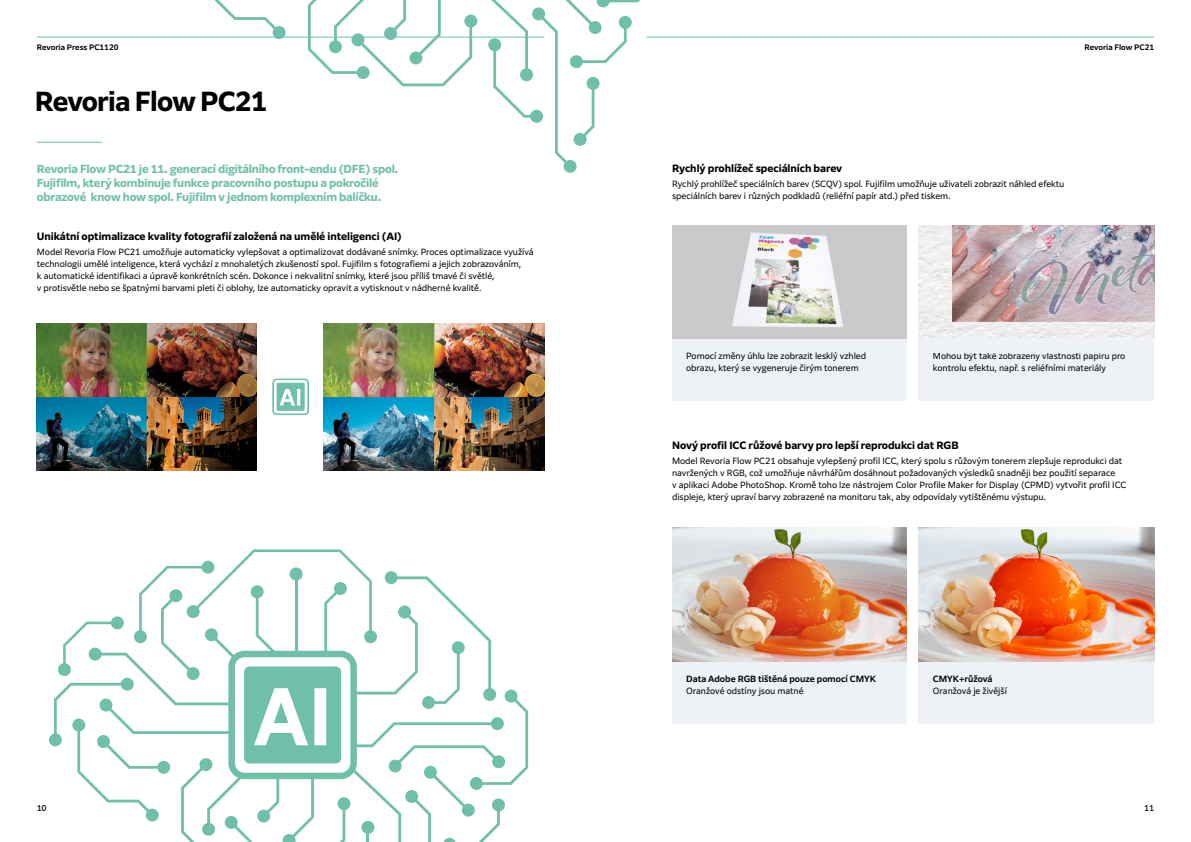
<style>
.page{position:relative;width:1191px;height:842px;background:#fff}
.page>*{position:absolute;margin:0;border:0;box-sizing:border-box;transform-origin:0 0}
.t1{font:700 26px "Clarimo UDPE";letter-spacing:-.03em;color:#000}
.Intro_copy_green{font:700 11px/14px "Clarimo UDPE";letter-spacing:-.02em;color:#70bfab}
.Subhead-1_black{font:700 10px "Clarimo UDPE";letter-spacing:-.005em;color:#000}
.Body_copy_black_8_5{font:8.5px/12px "Clarimo UDPE";letter-spacing:-.005em;color:#000}
.Body_copy_black_8_5-2{font:600 8.5px/12px "Clarimo UDPE";letter-spacing:-.005em;color:#000}
.t2{font:500 8px "Clarimo UDPE";color:#000}
.t3{font:600 7.5px "Clarimo UDPE";color:#000}
.s1{font-weight:400}
.s2{font-weight:600}
</style>
<div class="page">
<div style="left:49px;top:733px;width:13px;height:13px;background:#70bfab;border-radius:50%"></div>
<svg style="left:54px;top:549px;width:474px;height:293px"></svg>
<div style="left:289px;top:567px;width:14px;height:14px;background:#70bfab;border-radius:50%"></div>
<div style="left:334px;top:582px;width:13px;height:13px;background:#70bfab;border-radius:50%"></div>
<div style="left:186px;top:605px;width:14px;height:13px;background:#70bfab;border-radius:50%"></div>
<div style="left:201px;top:560px;width:14px;height:14px;background:#70bfab;border-radius:50%"></div>
<div style="left:169px;top:589px;width:13px;height:13px;background:#70bfab;border-radius:50%"></div>
<div style="left:134px;top:630px;width:13px;height:13px;background:#70bfab;border-radius:50%"></div>
<div style="left:111px;top:616px;width:13px;height:13px;background:#70bfab;border-radius:50%"></div>
<div style="left:361px;top:821px;width:13px;height:13px;background:#70bfab;border-radius:50%"></div>
<div style="left:364px;top:630px;width:13px;height:13px;background:#70bfab;border-radius:50%"></div>
<div style="left:398px;top:605px;width:13px;height:14px;background:#70bfab;border-radius:50%"></div>
<div style="left:72px;top:718px;width:13px;height:14px;background:#70bfab;border-radius:50%"></div>
<div style="left:388px;top:759px;width:14px;height:14px;background:#70bfab;border-radius:50%"></div>
<div style="left:405px;top:790px;width:13px;height:13px;background:#70bfab;border-radius:50%"></div>
<div style="left:424px;top:766px;width:13px;height:13px;background:#70bfab;border-radius:50%"></div>
<div style="left:504px;top:689px;width:14px;height:14px;background:#70bfab;border-radius:50%"></div>
<div style="left:483px;top:688px;width:13px;height:13px;background:#70bfab;border-radius:50%"></div>
<div style="left:451px;top:641px;width:14px;height:13px;background:#70bfab;border-radius:50%"></div>
<div style="left:384px;top:571px;width:14px;height:13px;background:#70bfab;border-radius:50%"></div>
<div style="left:470px;top:777px;width:13px;height:13px;background:#70bfab;border-radius:50%"></div>
<svg style="left:214px;top:0;width:62px;height:29px"></svg>
<svg style="left:308px;top:0;width:164px;height:86px"></svg>
<div style="left:563px;top:160px;width:14px;height:13px;background:#70bfab;border-radius:50%"></div>
<div style="left:384px;top:27px;width:13px;height:13px;background:#70bfab;border-radius:50%"></div>
<div style="left:409px;top:51px;width:13px;height:14px;background:#70bfab;border-radius:50%"></div>
<div style="left:272px;top:26px;width:14px;height:13px;background:#70bfab;border-radius:50%"></div>
<div style="left:351px;top:33px;width:14px;height:14px;background:#70bfab;border-radius:50%"></div>
<div style="left:329px;top:40px;width:13px;height:13px;background:#70bfab;border-radius:50%"></div>
<div style="left:356px;top:66px;width:14px;height:13px;background:#70bfab;border-radius:50%"></div>
<div style="left:464px;top:14px;width:13px;height:14px;background:#70bfab;border-radius:50%"></div>
<svg style="left:488px;top:38px;width:13px;height:13px"></svg>
<svg style="left:491px;top:0;width:149px;height:167px"></svg>
<hr style="left:37px;top:142px;width:65px;height:1px;background:#70bfab">
<svg style="left:272px;top:378px;width:37px;height:37px"></svg>
<img style="left:36px;top:324px;width:221px;height:147px">
<img style="left:324px;top:324px;width:220px;height:147px">
<div style="left:672px;top:661px;width:234px;height:63px;background:#eef1f5"></div>
<div style="left:918px;top:661px;width:236px;height:63px;background:#eef1f5"></div>
<div style="left:672px;top:338px;width:234px;height:63px;background:#eef1f5"></div>
<div style="left:918px;top:338px;width:236px;height:63px;background:#eef1f5"></div>
<img style="left:672px;top:225px;width:234px;height:113px">
<hr style="left:646px;top:37px;width:508px;height:1px;background:#70bfab">
<hr style="left:37px;top:37px;width:507px;height:1px;background:#70bfab">
<img style="left:918px;top:527px;width:236px;height:134px">
<img style="left:672px;top:527px;width:234px;height:134px">
<img style="left:918px;top:225px;width:236px;height:113px">
<p class="t3" style="left:37px;top:41px;width:83px">Revoria Press PC1120</p>
<p class="t1" style="left:35px;top:80px;width:234px">Revoria Flow PC21</p>
<p class="Intro_copy_green" style="left:37px;top:161px;width:363px">Revoria Flow PC21 je 11. generací digitálního front-endu (DFE) spol.<br>Fujifilm, který kombinuje funkce pracovního postupu a pokročilé obrazové know how spol. Fujifilm v jednom komplexním balíčku.</p>
<p class="Subhead-1_black" style="left:37px;top:228px;width:366px">Unikátní optimalizace kvality fotografií založená na umělé inteligenci (AI)</p>
<p class="Body_copy_black_8_5" style="left:37px;top:245px;width:498px">Model Revoria Flow PC21 umožňuje automaticky vylepšovat a optimalizovat dodávané snímky. Proces optimalizace využívá technologii umělé inteligence, která vychází z mnohaletých zkušeností spol. Fujifilm s fotografiemi a jejich zobrazováním,<br>k automatické identifikaci a úpravě konkrétních scén. Dokonce i nekvalitní snímky, které jsou příliš tmavé či světlé,<br>v protisvětle nebo se špatnými barvami pleti či oblohy, lze automaticky opravit a vytisknout v nádherné kvalitě.</p>
<p class="t3" style="left:1084px;top:41px;width:71px">Revoria Flow PC21</p>
<p class="Subhead-1_black" style="left:672px;top:160px;width:172px">Rychlý prohlížeč speciálních barev</p>
<p class="Body_copy_black_8_5" style="left:672px;top:177px;width:394px">Rychlý prohlížeč speciálních barev (SCQV) spol. Fujifilm umožňuje uživateli zobrazit náhled efektu speciálních barev i různých podkladů (reliéfní papír atd.) před tiskem.</p>
<p class="Body_copy_black_8_5" style="left:686px;top:349px;width:181px">Pomocí změny úhlu lze zobrazit lesklý vzhled obrazu, který se vygeneruje čirým tonerem</p>
<p class="Body_copy_black_8_5" style="left:933px;top:349px;width:194px">Mohou být také zobrazeny vlastnosti papíru pro kontrolu efektu, např. s reliéfními materiály</p>
<p class="Subhead-1_black" style="left:672px;top:437px;width:288px">Nový profil ICC růžové barvy pro lepší reprodukci dat RGB</p>
<p class="Body_copy_black_8_5" style="left:672px;top:454px;width:456px">Model Revoria Flow PC21 obsahuje vylepšený profil ICC, který spolu s růžovým tonerem zlepšuje reprodukci dat navržených v RGB, což umožňuje návrhářům dosáhnout požadovaných výsledků snadněji bez použití separace<br>v aplikaci Adobe PhotoShop. Kromě toho lze nástrojem Color Profile Maker for Display (CPMD) vytvořit profil ICC displeje, který upraví barvy zobrazené na monitoru tak, aby odpovídaly vytištěnému výstupu.</p>
<p class="Body_copy_black_8_5-2" style="left:686px;top:672px;width:191px">Data Adobe RGB tištěná pouze pomocí CMYK<br><span class="s1">Oranžové odstíny jsou matné</span></p>
<p class="Body_copy_black_8_5" style="left:933px;top:672px;width:75px"><span class="s2">CMYK+růžová<br></span>Oranžová je živější</p>
<p class="t2" style="left:37px;top:802px;width:11px">10</p>
<p class="t2" style="left:1144px;top:802px;width:11px">11</p>
</div>
